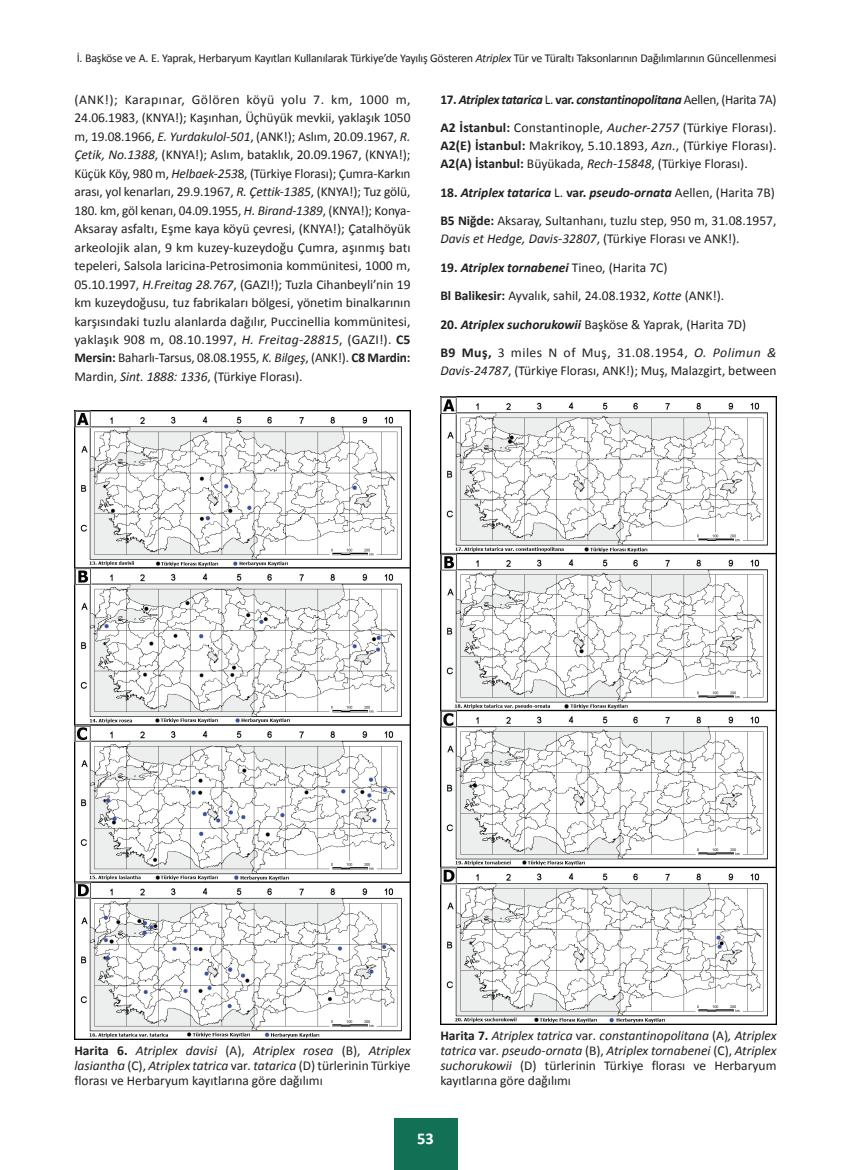
<style>
.page{position:relative;width:851px;height:1170px;background:#fff}
.page>*{position:absolute;margin:0;border:0;box-sizing:border-box;transform-origin:0 0}
.t1{font:700 16.5px "Calibri";color:#fff}
.t2{font:13.5px/18.5px "Calibri";color:#231f20}
.t3{font:italic 13.5px/15px "Calibri";color:#231f20;text-align:justify}
.t4{font:12px "Calibri";letter-spacing:-.02em;color:#231f20}
.s1{font-style:italic}
.s2{font-weight:700}
.s3{font-weight:700;font-style:italic}
.s4{font-style:normal}
.s5{font-weight:700;font-style:normal}
</style>
<div class="page">
<div style="left:393px;top:1118px;width:64px;height:51px;background:#127155"></div>
<img style="left:440px;top:396px;width:336px;height:628px">
<img style="left:74px;top:411px;width:336px;height:628px">
<p class="t4" style="left:77px;top:51px;width:701px">İ. Başköse ve A. E. Yaprak, Herbaryum Kayıtları Kullanılarak Türkiye’de Yayılış Gösteren <span class="s1">Atriplex</span> Tür ve Türaltı Taksonlarının Dağılımlarının Güncellenmesi</p>
<p class="t2" style="left:74px;top:90px;width:337px;text-align:justify">(ANK!); Karapınar, Gölören köyü yolu 7. km, 1000 m, 24.06.1983, (KNYA!); Kaşınhan, Üçhüyük mevkii, yaklaşık 1050 m, 19.08.1966, <span class="s1">E. Yurdakulol-501</span>, (ANK!); Aslım, 20.09.1967, <span class="s1">R.<br>Çetik, No.1388</span>, (KNYA!); Aslım, bataklık, 20.09.1967, (KNYA!); Küçük Köy, 980 m, <span class="s1">Helbaek-253</span>8, (Türkiye Florası); Çumra-Karkın arası, yol kenarları, 29.9.1967, <span class="s1">R. Çettik-1385</span>, (KNYA!); Tuz gölü, 180. km, göl kenarı, 04.09.1955, <span class="s1">H. Birand-1389</span>, (KNYA!); Konya-Aksaray asfaltı, Eşme kaya köyü çevresi, (KNYA!); Çatalhöyük arkeolojik alan, 9 km kuzey-kuzeydoğu Çumra, aşınmış batı tepeleri, Salsola laricina-Petrosimonia kommünitesi, 1000 m, 05.10.1997, <span class="s1">H.Freitag 28.767</span>, (GAZI!); Tuzla Cihanbeyli’nin 19 km kuzeydoğusu, tuz fabrikaları bölgesi, yönetim binalkarının karşısındaki tuzlu alanlarda dağılır, Puccinellia kommünitesi, yaklaşık 908 m, 08.10.1997, <span class="s1">H. Freitag-28815</span>, (GAZI!). <span class="s2">C5<br>Mersin:</span> Baharlı-Tarsus, 08.08.1955, <span class="s1">K. Bilgeş</span>, (ANK!). <span class="s2">C8 Mardin:<br></span>Mardin, <span class="s1">Sint. 1888: 1336</span>, (Türkiye Florası).</p>
<p class="t2" style="left:440px;top:85px;width:337px;line-height:28.5px"><span class="s2">17.</span> <span class="s3">Atriplex tatarica</span> L. <span class="s2">var.</span> <span class="s3">constantinopolitana</span> Aellen, (Harita 7A)<br><span class="s2">A2 İstanbul:</span> Constantinople, <span class="s1">Aucher-2757</span> (Türkiye Florası).</p>
<p class="t2" style="left:440px;top:137px;width:337px;line-height:17.9px"><span class="s2">A2(E) İstanbul:</span> Makrikoy, 5.10.1893, <span class="s1">Azn.</span>, (Türkiye Florası).<br><span class="s2">A2(A) İstanbul:</span> Büyükada, <span class="s1">Rech-15848</span>, (Türkiye Florası).</p>
<p class="t2" style="left:440px;top:178px;width:337px;line-height:28.5px"><span class="s2">18.</span> <span class="s3">Atriplex tatarica</span> L. <span class="s2">var.</span> <span class="s3">pseudo-ornata</span> Aellen, (Harita 7B)<br><span class="s2">B5 Niğde:</span> Aksaray, Sultanhanı, tuzlu step, 950 m, 31.08.1957,</p>
<p class="t3" style="left:440px;top:230px;width:301px">Davis et Hedge, Davis-32807<span class="s4">, (Türkiye Florası ve ANK!).</span></p>
<p class="t2" style="left:440px;top:253px;width:285px;line-height:28.5px"><span class="s2">19.</span> <span class="s3">Atriplex tornabenei</span> Tineo, (Harita 7C)<br><span class="s2">Bl Balikesir:</span> Ayvalık, sahil, 24.08.1932, <span class="s1">Kotte</span> (ANK!).</p>
<p class="t2" style="left:440px;top:310px;width:337px;line-height:28.5px"><span class="s2">20.</span> <span class="s3">Atriplex suchorukowii</span> Başköse &amp; Yaprak, (Harita 7D)<br><span class="s2">B9 Muş,</span> 3 miles N of Muş, 31.08.1954, <span class="s1">O. Polimun &amp;</span></p>
<p class="t2" style="left:440px;top:361px;width:337px"><span class="s1">Davis-24787</span>, (Türkiye Florası, ANK!); Muş, Malazgirt, between</p>
<p class="t2" style="left:74px;top:1042px;width:337px;line-height:15px;text-align:justify"><span class="s2">Harita 6.</span> <span class="s1">Atriplex davisi</span> (A), <span class="s1">Atriplex rosea</span> (B), <span class="s1">Atriplex lasiantha</span> (C), <span class="s1">Atriplex tatrica</span> var<span class="s1">. tatarica</span> (D) türlerinin Türkiye florası ve Herbaryum kayıtlarına göre dağılımı</p>
<p class="t3" style="left:440px;top:1027px;width:337px"><span class="s5">Harita 7.</span> Atriplex tatrica <span class="s4">var</span>. constantinopolitana <span class="s4">(A)</span>, Atriplex tatrica <span class="s4">var</span>. pseudo-ornata <span class="s4">(B),</span> Atriplex tornabenei <span class="s4">(C),</span> Atriplex suchorukowii <span class="s4">(D) türlerinin Türkiye florası ve Herbaryum kayıtlarına göre dağılımı</span></p>
<p class="t1" style="left:417px;top:1127px;width:18px">53</p>
</div>
